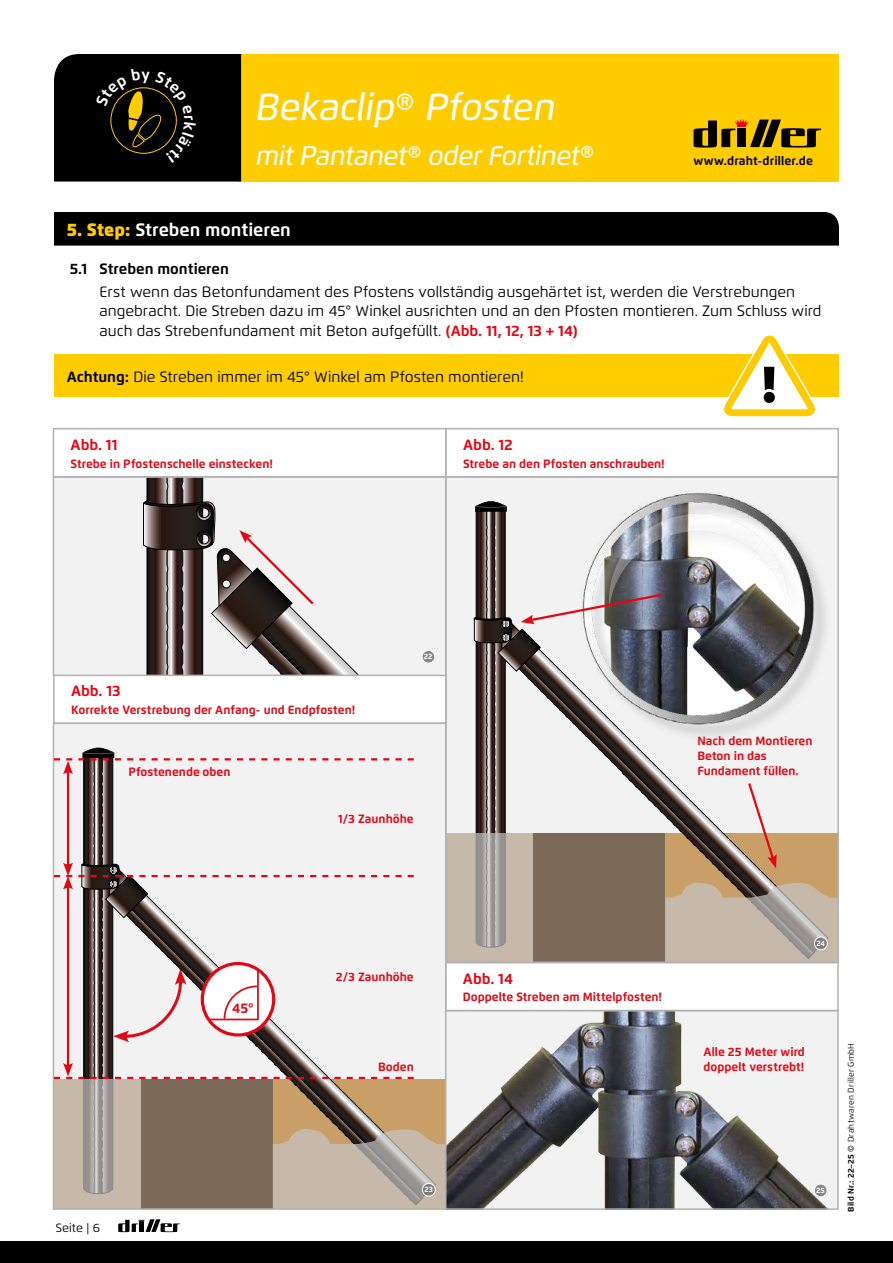
<style>
.page{position:relative;width:893px;height:1263px;background:#fff}
.page>*{position:absolute;margin:0;border:0;box-sizing:border-box;transform-origin:0 0}
.t1{font:italic 500 37.5px "Flexo";letter-spacing:-.005em;color:#fff}
.t2{font:italic 500 27px "Flexo";letter-spacing:-.02em;color:#fff}
.t3{font:700 18px "Flexo";color:#fff}
.t4{font:15px/19.5px "Flexo";color:#000}
.t5{font:700 15px "Flexo";color:#e30613}
.t6{font:700 15px "Flexo";color:#000}
.t7{font:700 13.8px "Flexo";color:#e30613}
.t8{font:700 12.15px "Flexo";letter-spacing:.01em;color:#000}
.t9{font:700 12px/15px "Flexo";color:#e30613}
.t10{font:12px "Flexo";letter-spacing:.005em;color:#000}
.t11{font:8.25px "Flexo";letter-spacing:.035em;color:#000}
.t12{font:700 7.5px "Flexo";color:#fff}
.s1{font-weight:900;color:#fc0}
.s2{font-weight:700;color:#e30613}
.s3{font-weight:700}
.s4{font-weight:500;font-style:italic}
</style>
<div class="page">
<div style="left:0;top:1241px;width:893px;height:22px;background:#000"></div>
<div style="left:238px;top:54px;width:601px;height:128px;background:#fc0"></div>
<svg style="left:693px;top:119px;width:128px;height:29px"></svg>
<svg style="left:118px;top:1219px;width:62px;height:13px"></svg>
<div style="left:446px;top:477px;width:392px;height:486px;background:#f2f2f2"></div>
<div style="left:446px;top:833px;width:87px;height:129px;background:#c7b9a9"></div>
<div style="left:53px;top:723px;width:393px;height:486px;background:#f2f2f2"></div>
<div style="left:53px;top:674px;width:394px;height:50px;border:2px solid #b3b2b2"></div>
<svg style="left:54px;top:748px;width:392px;height:460px"></svg>
<div style="left:54px;top:212px;width:785px;height:34px;background:#000"></div>
<div style="left:54px;top:355px;width:785px;height:42px;background:#fc0"></div>
<svg style="left:722px;top:335px;width:95px;height:82px"></svg>
<div style="left:53px;top:477px;width:393px;height:198px;background:#f2f2f2"></div>
<div style="left:53px;top:428px;width:393px;height:50px;border:2px solid #b3b2b2"></div>
<svg style="left:143px;top:477px;width:303px;height:198px"></svg>
<div style="left:445px;top:428px;width:394px;height:50px;border:2px solid #b3b2b2"></div>
<img style="left:448px;top:1013px;width:388px;height:194px">
<div style="left:445px;top:1010px;width:394px;height:200px;border:2px solid #b3b2b2"></div>
<div style="left:445px;top:961px;width:394px;height:50px;border:2px solid #b3b2b2"></div>
<svg style="left:814px;top:1183px;width:14px;height:14px"></svg>
<img style="left:656px;top:489px;width:183px;height:238px">
<svg style="left:474px;top:501px;width:364px;height:461px"></svg>
<div style="left:54px;top:54px;width:187px;height:128px;background:#000"></div>
<h1 class="t1" style="left:255px;top:84px;width:301px">Bekaclip® Pfosten</h1>
<h2 class="t2" style="left:255px;top:139px;width:341px">mit Pantanet® oder Fortinet®</h2>
<p class="t3" style="left:67px;top:219px;width:226px"><span class="s1">5. Step:</span> Streben montieren</p>
<p class="t8" style="left:693px;top:153px;width:121px">www.draht-driller.de</p>
<p class="t6" style="left:70px;top:260px;width:161px">5.1 Streben montieren</p>
<p class="t4" style="left:99px;top:282px;width:724px">Erst wenn das Betonfundament des Pfostens vollständig ausgehärtet ist, werden die Verstrebungen angebracht. Die Streben dazu im 45° Winkel ausrichten und an den Pfosten montieren. Zum Schluss wird auch das Strebenfundament mit Beton aufgefüllt. <span class="s2">(Abb. 11, 12, 13 + 14)</span></p>
<p class="t4" style="left:67px;top:367px;width:458px"><span class="s3">Achtung:</span> Die Streben immer im 45° Winkel am Pfosten montieren!</p>
<p class="t5" style="left:71px;top:435px;width:49px">Abb. 11</p>
<p class="t9" style="left:71px;top:456px;width:204px">Strebe in Pfostenschelle einstecken!</p>
<p class="t5" style="left:463px;top:435px;width:51px">Abb. 12</p>
<p class="t9" style="left:463px;top:456px;width:203px">Strebe an den Pfosten anschrauben!</p>
<p class="t5" style="left:71px;top:682px;width:51px">Abb. 13</p>
<p class="t9" style="left:71px;top:702px;width:286px">Korrekte Verstrebung der Anfang- und Endpfosten!</p>
<p class="t12" style="left:424px;top:652px;width:10px">22</p>
<p class="t9" style="left:128px;top:765px;width:104px">Pfostenende oben</p>
<p class="t9" style="left:338px;top:811px;width:77px">1/3 Zaunhöhe</p>
<p class="t9" style="left:697px;top:733px;width:117px">Nach dem Montieren<br>Beton in das<br>Fundament füllen.</p>
<p class="t10" style="left:56px;top:1220px;width:46px">Seite | 6</p>
<p class="t7" style="left:232px;top:999px;width:23px">45°</p>
<p class="t9" style="left:336px;top:969px;width:79px">2/3 Zaunhöhe</p>
<p class="t9" style="left:378px;top:1059px;width:37px">Boden</p>
<p class="t5" style="left:463px;top:969px;width:52px">Abb. 14</p>
<p class="t9" style="left:463px;top:989px;width:201px">Doppelte Streben am Mittelpfosten!</p>
<p class="t12" style="left:424px;top:1185px;width:10px">23</p>
<p class="t12" style="left:816px;top:939px;width:10px">24</p>
<p class="t9" style="left:704px;top:1044px;width:103px">Alle 25 Meter wird doppelt verstrebt!</p>
<p class="t12" style="left:816px;top:1186px;width:10px">25</p>
<p class="t11" style="left:846px;top:1212px;width:170px;rotate:-90deg"><span class="s3">Bild Nr.: 22–25</span> <span class="s4">©</span> Drahtwaren Driller GmbH</p>
</div>
